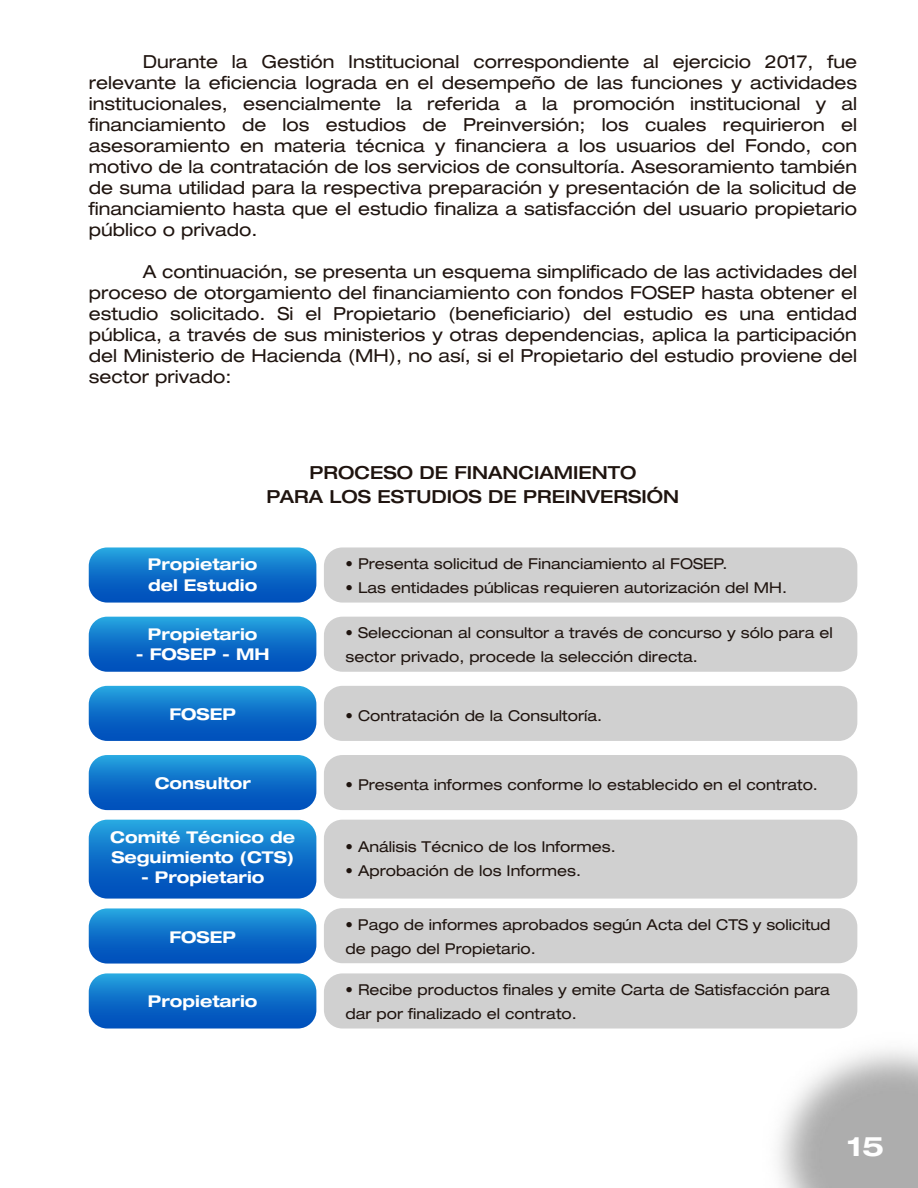
<style>
.page{position:relative;width:918px;height:1188px;background:#fff}
.page>*{position:absolute;margin:0;border:0;box-sizing:border-box;transform-origin:0 0}
.t1{font:700 expanded 27px "Helvetica Neue";color:#fff}
.t2{font:expanded 18px/21px "Helvetica Neue";color:#1f140f;text-align:justify}
.t3{font:500 expanded 18px/24px "Helvetica Neue";color:#1f140f;text-align:center}
.t4{font:700 expanded 16.2px/20.4px "Helvetica Neue";color:#fff}
.t5{font:expanded 15px/24px "Helvetica Neue";color:#1f140f}
</style>
<div class="page">
<svg style="left:89px;top:547px;width:227px;height:56px;background:#1877cb"></svg>
<div style="left:324px;top:547px;width:533px;height:56px;background:#d0d0d0;border-radius:18px"></div>
<svg style="left:89px;top:973px;width:227px;height:56px;background:#1877cb"></svg>
<div style="left:324px;top:973px;width:533px;height:56px;background:#d0d0d0;border-radius:18px"></div>
<svg style="left:89px;top:617px;width:227px;height:55px;background:#1575cb"></svg>
<div style="left:324px;top:617px;width:533px;height:55px;background:#d0d0d0;border-radius:18px"></div>
<div style="left:324px;top:908px;width:533px;height:55px;background:#d0d0d0;border-radius:18px"></div>
<svg style="left:89px;top:686px;width:227px;height:55px;background:#1475cb"></svg>
<div style="left:324px;top:686px;width:533px;height:55px;background:#d0d0d0;border-radius:18px"></div>
<svg style="left:89px;top:755px;width:227px;height:55px;background:#1475cb"></svg>
<div style="left:324px;top:755px;width:533px;height:55px;background:#d0d0d0;border-radius:18px"></div>
<svg style="left:89px;top:820px;width:227px;height:79px;background:#1374ca"></svg>
<div style="left:324px;top:820px;width:533px;height:79px;background:#d0d0d0;border-radius:18px"></div>
<svg style="left:89px;top:908px;width:227px;height:56px;background:#1877cb"></svg>
<p class="t2" style="left:89px;top:51px;width:770px;text-indent:54px">Durante la Gestión Institucional correspondiente al ejercicio 2017, fue relevante la eficiencia lograda en el desempeño de las funciones y actividades institucionales, esencialmente la referida a la promoción institucional y al financiamiento de los estudios de Preinversión; los cuales requirieron el asesoramiento en materia técnica y financiera a los usuarios del Fondo, con motivo de la contratación de los servicios de consultoría. Asesoramiento también de suma utilidad para la respectiva preparación y presentación de la solicitud de financiamiento hasta que el estudio finaliza a satisfacción del usuario propietario público o privado.</p>
<p class="t2" style="left:89px;top:261px;width:770px;text-indent:54px">A continuación, se presenta un esquema simplificado de las actividades del proceso de otorgamiento del financiamiento con fondos FOSEP hasta obtener el estudio solicitado. Si el Propietario (beneficiario) del estudio es una entidad pública, a través de sus ministerios y otras dependencias, aplica la participación del Ministerio de Hacienda (MH), no así, si el Propietario del estudio proviene del sector privado:</p>
<p class="t3" style="left:267px;top:460px;width:414px">PROCESO DE FINANCIAMIENTO<br>PARA LOS ESTUDIOS DE PREINVERSIÓN</p>
<p class="t4" style="left:148px;top:554px;width:111px">Propietario del Estudio</p>
<p class="t5" style="left:346px;top:552px;width:384px">• Presenta solicitud de Financiamiento al FOSEP.</p>
<p class="t5" style="left:346px;top:576px;width:443px">• Las entidades públicas requieren autorización del MH.</p>
<p class="t4" style="left:148px;top:623px;width:111px">Propietario</p>
<p class="t4" style="left:136px;top:643px;width:135px">- FOSEP - MH</p>
<p class="t5" style="left:346px;top:621px;width:489px">• Seleccionan al consultor a través de concurso y sólo para el sector privado, procede la selección directa.</p>
<p class="t4" style="left:169px;top:704px;width:68px">FOSEP</p>
<p class="t5" style="left:346px;top:704px;width:258px">• Contratación de la Consultoría.</p>
<p class="t4" style="left:155px;top:773px;width:98px">Consultor</p>
<p class="t5" style="left:346px;top:773px;width:474px">• Presenta informes conforme lo establecido en el contrato.</p>
<p class="t4" style="left:110px;top:826px;width:186px">Comité Técnico de<br>Seguimiento (CTS)</p>
<p class="t4" style="left:141px;top:867px;width:125px">- Propietario</p>
<p class="t5" style="left:346px;top:834px;width:272px">• Análisis Técnico de los Informes.</p>
<p class="t5" style="left:346px;top:858px;width:237px">• Aprobación de los Informes.</p>
<p class="t4" style="left:169px;top:926px;width:68px">FOSEP</p>
<p class="t5" style="left:346px;top:912px;width:487px">• Pago de informes aprobados según Acta del CTS y solicitud de pago del Propietario.</p>
<p class="t4" style="left:148px;top:991px;width:111px">Propietario</p>
<p class="t5" style="left:346px;top:978px;width:486px">• Recibe productos finales y emite Carta de Satisfacción para dar por finalizado el contrato.</p>
<h1 class="t1" style="left:847px;top:1130px;width:44px">1 57</h1>
</div>
